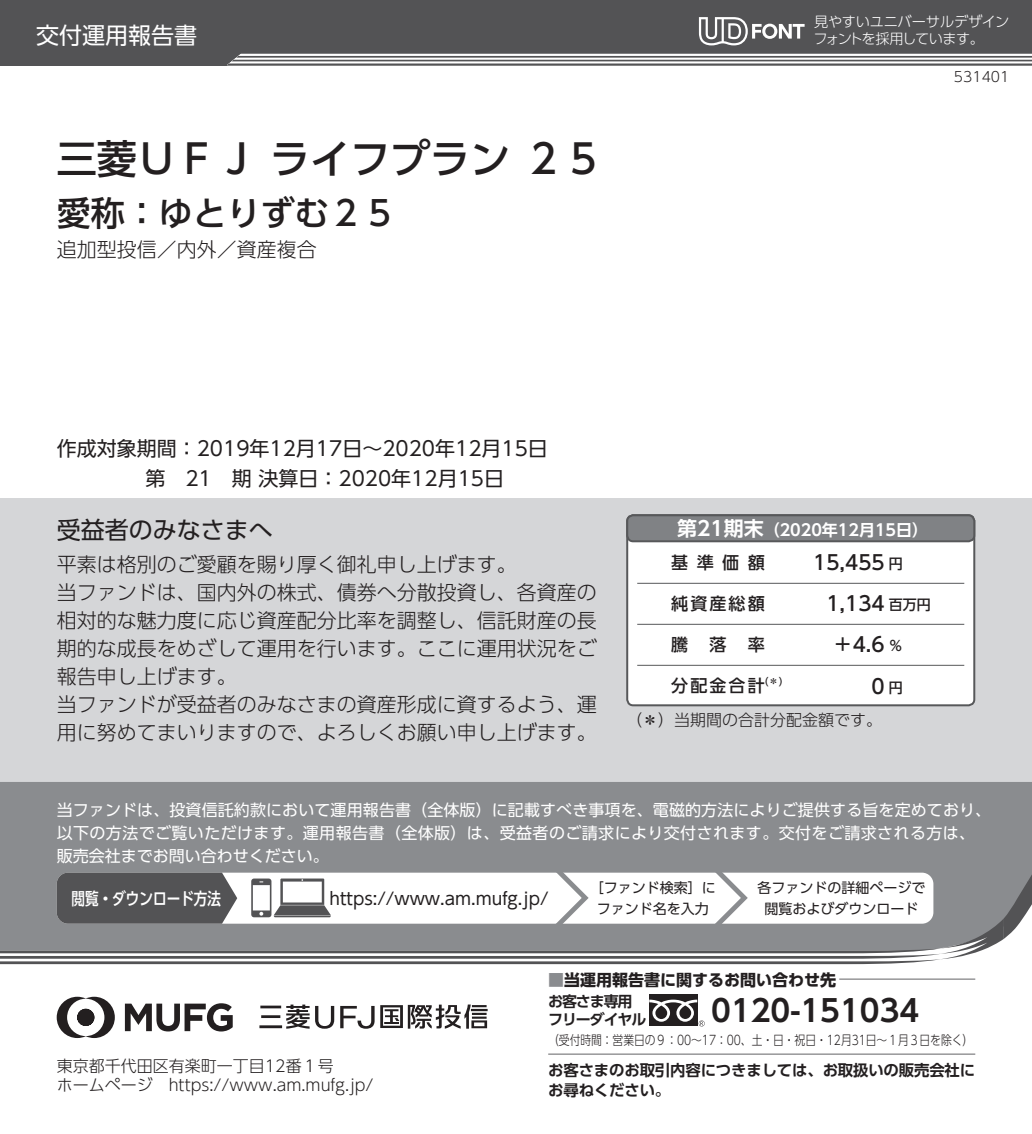
<style>
.page{position:relative;width:1032px;height:1134px;background:#fff}
.page>*{position:absolute;margin:0;border:0;box-sizing:border-box;transform-origin:0 0}
.t1{font:40px "UD Shin Go Pro Medium 90 msp RKSJ H";color:#231f20}
.t2{font:34px "UD Shin Go Pro Medium 90 msp RKSJ H";color:#231f20}
.t3{font:30px "UD Shin Go Pro De Bold 90 msp RKSJ H";color:#231f20}
.t4{font:24px "UD Shin Go Pro Regular 90 msp RKSJ H";color:#231f20}
.t5{font:23px "UD Shin Go Pro Regular 90 msp RKSJ H";color:#fff}
.t6{font:20px/28px "UD Shin Go Pro Light 90 msp RKSJ H";color:#231f20}
.t7{font:20px/30px "UD Shin Go Pro Regular 90 msp RKSJ H";color:#231f20}
.t8{font:20px "UD Shin Go Pro Medium 90 msp RKSJ H";color:#231f20}
.t9{font:17px "UD Shin Go Pro Regular 90 msp RKSJ H";color:#231f20}
.t10{font:17px "UD Shin Go Pro Medium 90 msp RKSJ H";letter-spacing:.125em;color:#231f20}
.t11{font:17px "UD Shin Go C Oeiz Pr 6 Med 90 msp RKSJ H";color:#fff}
.t12{font:16px/23px "UD Shin Go Pro Regular 90 msp RKSJ H";letter-spacing:.005em;color:#fff}
.t13{font:16px/19px "UD Shin Go Pro Light 90 msp RKSJ H";color:#231f20}
.t14{font:16px "UD Shin Go Pro Bold 90 msp RKSJ H";color:#231f20}
.t15{font:16px "UD Shin Go Pro De Bold 90 msp RKSJ H";color:#fff}
.t16{font:15.4px/20px "UD Shin Go Pro De Bold 90 msp RKSJ H";letter-spacing:-.01em;color:#231f20}
.t17{font:15px/18px "UD Shin Go Pro De Bold 90 msp RKSJ H";letter-spacing:-.075em;color:#231f20}
.t18{font:14.2px/17px "UD Shin Go Pro Light 90 msp RKSJ H";letter-spacing:-.025em;color:#fff}
.t19{font:14px/20px "UD Shin Go Pro Regular 90 msp RKSJ H";color:#231f20;text-align:center}
.t20{font:14px "UD Shin Go Pro Light 90 msp RKSJ H";color:#231f20}
.t21{font:13px "UD Shin Go Pro Light 90 msp RKSJ H";letter-spacing:-.005em;color:#231f20;scale:.83 1}
.t22{font:10.2px "UD Shin Go Pro Medium 90 msp RKSJ H";color:#231f20}
.s1{font-size:20px}
.s2{font-size:14px}
.s3{color:#8a8c8f}
</style>
<div class="page">
<svg style="left:125px;top:1003px;width:108px;height:28px"></svg>
<svg style="left:57px;top:997px;width:58px;height:41px"></svg>
<hr style="left:260px;top:1005px;width:21px;height:3px;background:#231f20">
<hr style="left:259px;top:1025px;width:23px;height:3px;background:#231f20">
<hr style="left:261px;top:1015px;width:19px;height:3px;background:#231f20">
<svg style="left:340px;top:1004px;width:148px;height:25px"></svg>
<svg style="left:286px;top:1004px;width:48px;height:25px"></svg>
<div style="left:0;top:0;width:1032px;height:65px;background:#535355"></div>
<svg style="left:227px;top:54px;width:805px;height:11px"></svg>
<svg style="left:699px;top:17px;width:105px;height:28px"></svg>
<div style="left:0;top:498px;width:1032px;height:284px;background:#d5d6d8"></div>
<div style="left:0;top:782px;width:1032px;height:65px;background:#8a8c8f"></div>
<svg style="left:0;top:847px;width:1032px;height:117px"></svg>
<hr style="left:548px;top:1053px;width:427px;height:1px;background:#636366">
<hr style="left:839px;top:978px;width:136px;height:1px;background:#636366">
<div style="left:649px;top:995px;width:48px;height:31px;background:#231f20"></div>
<svg style="left:649px;top:1000px;width:56px;height:26px"></svg>
<div style="left:627px;top:515px;width:347px;height:190px;background:#fff;border-radius:6px"></div>
<div style="left:626px;top:514px;width:349px;height:192px;border:2px solid #57585a;border-radius:6px"></div>
<hr style="left:637px;top:583px;width:327px;height:1px;background:#57585a">
<hr style="left:637px;top:665px;width:327px;height:1px;background:#57585a">
<hr style="left:637px;top:624px;width:327px;height:1px;background:#57585a">
<div style="left:627px;top:515px;width:347px;height:26px;background:#808285;border-radius:6px"></div>
<div style="left:626px;top:514px;width:349px;height:28px;border:2px solid #57585a;border-radius:6px"></div>
<p class="t5" style="left:36px;top:27px;width:163px">交付運用報告書</p>
<p class="t18" style="left:813px;top:15px;width:197px">見やすいユニバーサルデザインフォントを採用しています。</p>
<p class="t20" style="left:954px;top:71px;width:57px">531401</p>
<h1 class="t1" style="left:57px;top:144px;width:548px">三菱ＵＦＪ ライフプラン ２５</h1>
<h2 class="t2" style="left:57px;top:200px;width:342px">愛称：ゆとりずむ２５</h2>
<p class="t6" style="left:57px;top:238px;width:261px">追加型投信／内外／資産複合</p>
<p class="t7" style="left:145px;top:436px;width:404px;text-indent:-89px">作成対象期間：2019年12月17日～2020年12月15日第　21　期 決算日：2020年12月15日</p>
<p class="t4" style="left:57px;top:521px;width:218px">受益者のみなさまへ</p>
<p class="t6" style="left:57px;top:553px;width:541px">平素は格別のご愛顧を賜り厚く御礼申し上げます。<br>当ファンドは、国内外の株式、債券へ分散投資し、各資産の相対的な魅力度に応じ資産配分比率を調整し、信託財産の長期的な成長をめざして運用を行います。ここに運用状況をご報告申し上げます。<br>当ファンドが受益者のみなさまの資産形成に資するよう、運用に努めてまいりますので、よろしくお願い申し上げます。</p>
<p class="t15" style="left:677px;top:524px;width:252px"><span class="s1">第21期末</span>（2020年12月15日）</p>
<p class="t10" style="left:671px;top:556px;width:95px">基準価額</p>
<p class="t8" style="left:813px;top:555px;width:91px">15,455 <span class="s2">円</span></p>
<p class="t10" style="left:671px;top:597px;width:95px">純資産総額</p>
<p class="t8" style="left:826px;top:596px;width:106px">1,134 <span class="s2">百万円</span></p>
<p class="t10" style="left:671px;top:638px;width:18px">騰</p>
<p class="t10" style="left:709px;top:638px;width:18px">落</p>
<p class="t10" style="left:748px;top:638px;width:18px">率</p>
<p class="t8" style="left:833px;top:637px;width:71px">＋4.6 <span class="s2">％</span></p>
<p class="t10" style="left:671px;top:680px;width:95px">分配金合計</p>
<p class="t22" style="left:765px;top:677px;width:19px">(＊)</p>
<p class="t8" style="left:871px;top:678px;width:33px">0 <span class="s2">円</span></p>
<p class="t13" style="left:626px;top:713px;width:257px">（＊） 当期間の合計分配金額です。</p>
<p class="t12" style="left:57px;top:801px;width:936px">当ファンドは、投資信託約款において運用報告書（全体版）に記載すべき事項を、電磁的方法によりご提供する旨を定めており、以下の方法でご覧いただけます。運用報告書（全体版）は、受益者のご請求により交付されます。交付をご請求される方は、販売会社までお問い合わせください。</p>
<p class="t11" style="left:72px;top:892px;width:151px">閲覧・ダウンロード方法</p>
<p class="t9" style="left:329px;top:892px;width:220px">https://www.am.mufg.jp/</p>
<p class="t19" style="left:590px;top:880px;width:127px">［ファンド検索］にファンド名を入力</p>
<p class="t19" style="left:757px;top:880px;width:169px">各ファンドの詳細ページで閲覧およびダウンロード</p>
<p class="t13" style="left:57px;top:1058px;width:318px">東京都千代田区有楽町一丁目12番１号<br>ホームページ　https://www.am.mufg.jp/</p>
<p class="t14" style="left:548px;top:974px;width:289px"><span class="s3">■</span>当運用報告書に関するお問い合わせ先</p>
<p class="t17" style="left:548px;top:995px;width:100px">お客さま専用フリーダイヤル</p>
<h3 class="t3" style="left:711px;top:999px;width:209px">0120-151034</h3>
<p class="t21" style="left:548px;top:1035px;width:514px">（受付時間：営業日の９：00～17：00、土・日・祝日・12月31日～１月３日を除く）</p>
<p class="t16" style="left:548px;top:1062px;width:429px">お客さまのお取引内容につきましては、お取扱いの販売会社にお尋ねください。</p>
</div>
